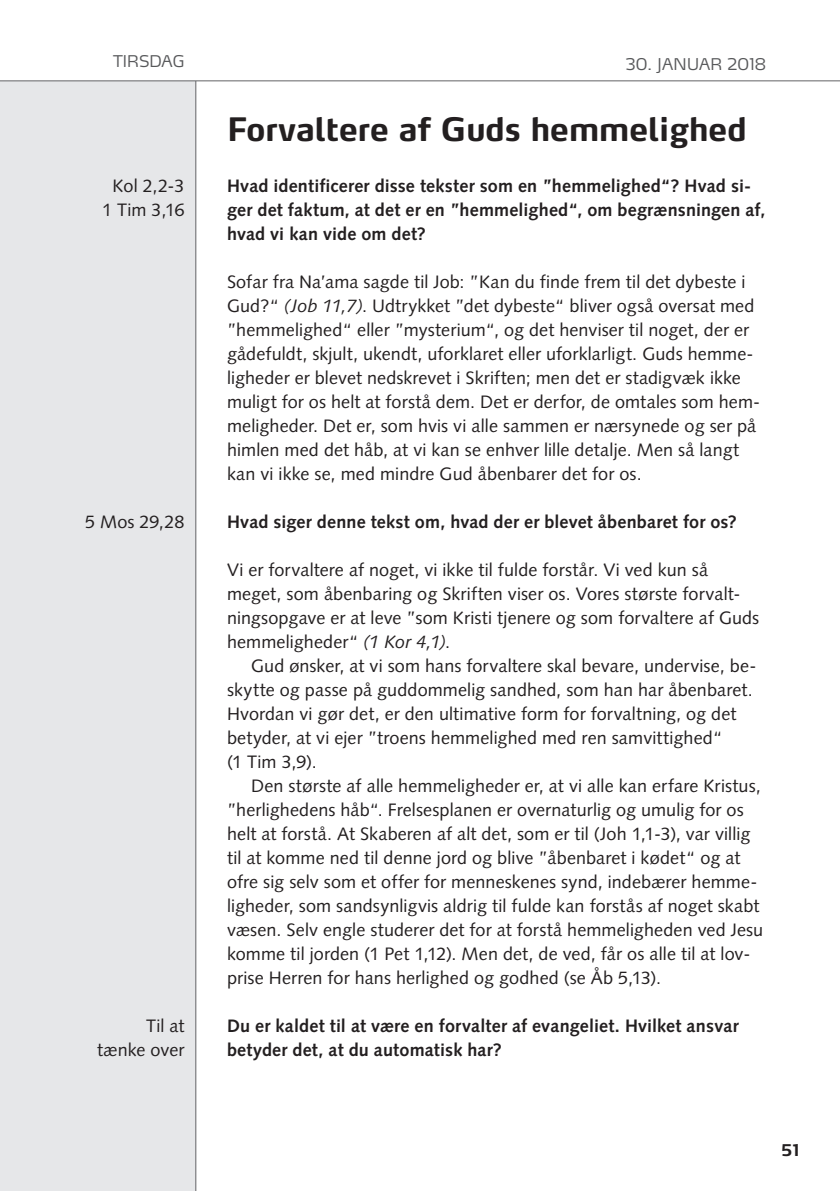
<style>
.page{position:relative;width:840px;height:1191px;background:#fff}
.page>*{position:absolute;margin:0;border:0;box-sizing:border-box;transform-origin:0 0}
.t1{font:700 32px "Max LF";color:#231f20}
.t2{font:18px/24px "Syntax LT Std";letter-spacing:.005em;color:#231f20}
.t3{font:700 18px/24px "Syntax LT Std";letter-spacing:.01em;color:#231f20}
.t4{font:300 16px "Max LF";letter-spacing:.005em;color:#57585a}
.t5{font:700 16px "Max LF";color:#231f20}
.s1{font-style:italic}
</style>
<div class="page">
<div style="left:0;top:0;width:196px;height:1191px;background:#e6e7e9"></div>
<hr style="left:195px;top:0;width:1px;height:1191px;background:#636366">
<div style="left:0;top:0;width:839px;height:81px;background:#fff"></div>
<hr style="left:0;top:80px;width:839px;height:1px;background:#636366">
<p class="t4" style="left:113px;top:55px;width:73px">TIRSDAG</p>
<p class="t2" style="left:102px;top:175px;width:84px;text-align:center">Kol 2,2-3<br>1 Tim 3,16</p>
<p class="t2" style="left:85px;top:511px;width:101px">5 Mos 29,28</p>
<p class="t2" style="left:97px;top:1015px;width:89px;text-align:right">Til at tænke over</p>
<p class="t4" style="left:625px;top:58px;width:142px">30. JANUAR 2018</p>
<h1 class="t1" style="left:227px;top:116px;width:521px">Forvaltere af Guds hemmelighed</h1>
<p class="t3" style="left:227px;top:175px;width:539px">Hvad identificerer disse tekster som en ”hemmelighed“? Hvad si&shy;ger det faktum, at det er en ”hemmelighed“, om begrænsningen af, hvad vi kan vide om det?</p>
<p class="t2" style="left:227px;top:271px;width:534px">Sofar fra Na’ama sagde til Job: ”Kan du finde frem til det dybeste i Gud?“ <span class="s1">(Job 11,7)</span>. Udtrykket ”det dybeste“ bliver også oversat med ”hemmelighed“ eller ”mysterium“, og det henviser til noget, der er gådefuldt, skjult, ukendt, uforklaret eller uforklarligt. Guds hemme&shy;ligheder er blevet nedskrevet i Skriften; men det er stadigvæk ikke muligt for os helt at forstå dem. Det er derfor, de omtales som hem&shy;meligheder. Det er, som hvis vi alle sammen er nærsynede og ser på himlen med det håb, at vi kan se enhver lille detalje. Men så langt kan vi ikke se, med mindre Gud åbenbarer det for os.</p>
<p class="t3" style="left:227px;top:511px;width:511px">Hvad siger denne tekst om, hvad der er blevet åbenbaret for os?</p>
<p class="t2" style="left:227px;top:559px;width:533px">Vi er forvaltere af noget, vi ikke til fulde forstår. Vi ved kun så meget, som åbenbaring og Skriften viser os. Vores største forvalt&shy;ningsopgave er at leve ”som Kristi tjenere og som forvaltere af Guds hemmeligheder“ <span class="s1">(1 Kor 4,1)</span>.</p>
<p class="t2" style="left:227px;top:655px;width:530px;text-indent:24px">Gud ønsker, at vi som hans forvaltere skal bevare, undervise, be&shy;skytte og passe på guddommelig sandhed, som han har åbenbaret.<br>Hvordan vi gør det, er den ultimative form for forvaltning, og det betyder, at vi ejer ”troens hemmelighed med ren samvittighed“<br>(1 Tim 3,9).</p>
<p class="t2" style="left:227px;top:775px;width:537px;text-indent:24px">Den største af alle hemmeligheder er, at vi alle kan erfare Kristus, ”herlighedens håb“. Frelsesplanen er overnaturlig og umulig for os helt at forstå. At Skaberen af alt det, som er til (Joh 1,1-3), var villig til at komme ned til denne jord og blive ”åbenbaret i kødet“ og at ofre sig selv som et offer for menneskenes synd, indebærer hemme&shy;ligheder, som sandsynligvis aldrig til fulde kan forstås af noget skabt væsen. Selv engle studerer det for at forstå hemmeligheden ved Jesu komme til jorden (1 Pet 1,12). Men det, de ved, får os alle til at lov&shy;prise Herren for hans herlighed og godhed (se Åb 5,13).</p>
<p class="t3" style="left:227px;top:1015px;width:513px">Du er kaldet til at være en forvalter af evangeliet. Hvilket ansvar betyder det, at du automatisk har?</p>
<p class="t5" style="left:781px;top:1144px;width:19px">51</p>
</div>
